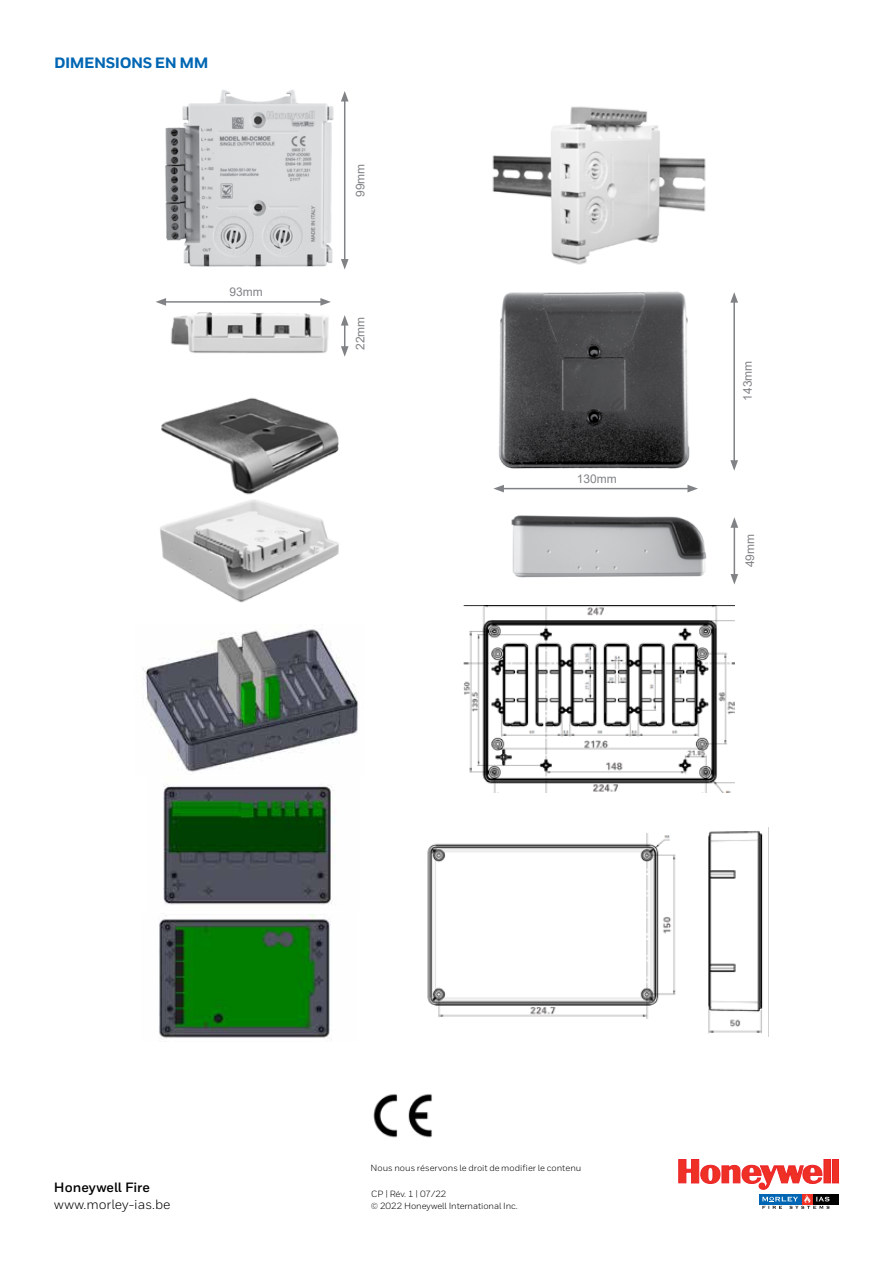
<style>
.page{position:relative;width:893px;height:1263px;background:#fff}
.page>*{position:absolute;margin:0;border:0;box-sizing:border-box;transform-origin:0 0}
.t1{font:800 15px "Honeywell Sans";letter-spacing:-.03em;color:#0066b3}
.t2{font:13.5px "Honeywell Sans";color:#000}
.t3{font:700 13.5px "Honeywell Sans";color:#000}
.t4{font:12px "Arial";color:#808285}
.t5{font:9px/12px "Honeywell Sans";letter-spacing:-.01em;color:#000}
</style>
<div class="page">
<img style="left:373px;top:1094px;width:59px;height:44px">
<img style="left:499px;top:291px;width:191px;height:178px">
<hr style="left:502px;top:488px;width:188px;height:1px;background:#808285">
<svg style="left:493px;top:485px;width:11px;height:7px"></svg>
<svg style="left:687px;top:485px;width:11px;height:7px"></svg>
<img style="left:511px;top:515px;width:196px;height:63px">
<img style="left:160px;top:397px;width:179px;height:206px">
<img style="left:492px;top:106px;width:214px;height:159px">
<hr style="left:734px;top:525px;width:1px;height:51px;background:#808285">
<svg style="left:730px;top:574px;width:8px;height:11px"></svg>
<svg style="left:730px;top:517px;width:8px;height:11px"></svg>
<div style="left:832px;top:1159px;width:7px;height:24px;background:#ee3124"></div>
<div style="left:832px;top:1159px;width:7px;height:24px;border:1px solid #ed2128"></div>
<div style="left:813px;top:1193px;width:26px;height:11px;background:#000"></div>
<svg style="left:678px;top:1159px;width:152px;height:50px"></svg>
<img style="left:166px;top:298px;width:163px;height:55px">
<hr style="left:164px;top:301px;width:159px;height:2px;background:#808285">
<svg style="left:156px;top:298px;width:10px;height:8px"></svg>
<svg style="left:320px;top:298px;width:11px;height:8px"></svg>
<hr style="left:344px;top:99px;width:1px;height:162px;background:#808285">
<svg style="left:341px;top:259px;width:8px;height:11px"></svg>
<svg style="left:341px;top:91px;width:8px;height:10px"></svg>
<svg style="left:341px;top:315px;width:8px;height:42px"></svg>
<img style="left:165px;top:90px;width:169px;height:177px">
<img style="left:143px;top:629px;width:215px;height:144px">
<img style="left:464px;top:605px;width:270px;height:188px">
<img style="left:427px;top:834px;width:249px;height:184px">
<img style="left:708px;top:828px;width:61px;height:208px">
<img style="left:163px;top:786px;width:170px;height:119px">
<img style="left:159px;top:914px;width:173px;height:125px">
<hr style="left:733px;top:300px;width:2px;height:163px;background:#808285">
<svg style="left:730px;top:460px;width:8px;height:11px"></svg>
<svg style="left:730px;top:292px;width:8px;height:11px"></svg>
<h1 class="t1" style="left:54px;top:54px;width:156px">DIMENSIONS EN MM</h1>
<h3 class="t4" style="left:230px;top:284px;width:35px">93mm</h3>
<h3 class="t4" style="left:352px;top:197px;width:35px;rotate:-90deg">99mm</h3>
<h3 class="t4" style="left:352px;top:350px;width:35px;rotate:-90deg">22mm</h3>
<h3 class="t4" style="left:577px;top:471px;width:42px">130mm</h3>
<h3 class="t4" style="left:739px;top:401px;width:42px;rotate:-90deg">143mm</h3>
<h3 class="t4" style="left:742px;top:567px;width:35px;rotate:-90deg">49mm</h3>
<p class="t5" style="left:371px;top:1161px;width:212px">Nous nous réservons le droit de modifier le contenu</p>
<h2 class="t3" style="left:54px;top:1179px;width:98px">Honeywell Fire</h2>
<h2 class="t2" style="left:54px;top:1196px;width:118px">www.morley-ias.be</h2>
<p class="t5" style="left:371px;top:1188px;width:149px">CP | Rév. 1 | 07/22<br>© 2022 Honeywell International Inc.</p>
</div>
